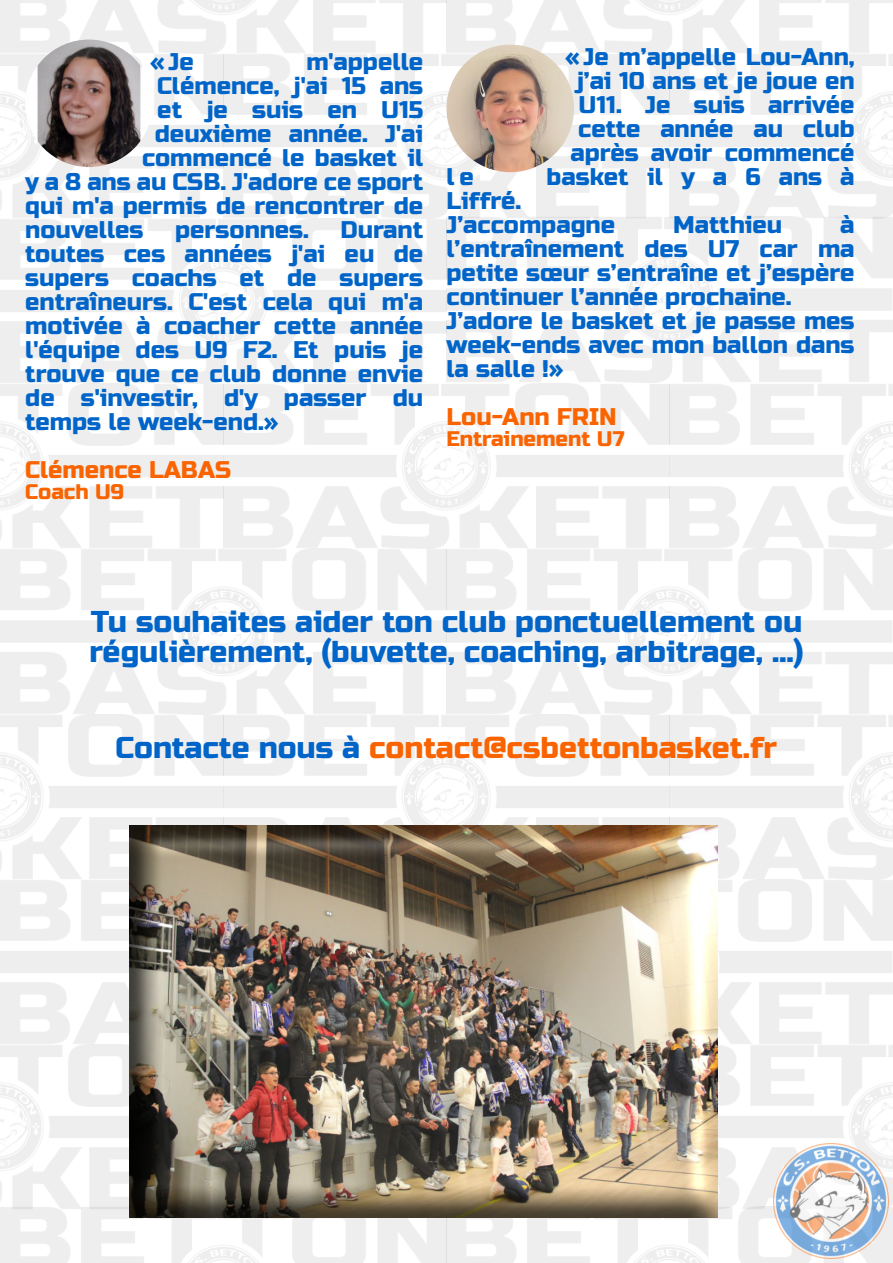
<style>
.page{position:relative;width:893px;height:1263px;background:#fff}
.page>*{position:absolute;margin:0;border:0;box-sizing:border-box;transform-origin:0 0}
.t1{font:30px/30px "Russo One";color:#0064c8}
.t2{font:30px "Russo One";color:#fa6400}
.t3{font:24px/24px "Russo One";color:#0064c8}
.t4{font:24px "Russo One";color:#fa6400}
.t5{font:21px "Russo One";color:#fa6400}
.s1{color:#0064c8}
</style>
<div class="page">
<img style="left:0;top:0;width:893px;height:219px">
<img style="left:0;top:1209px;width:893px;height:54px">
<img style="left:0;top:384px;width:893px;height:825px">
<img style="left:774px;top:1144px;width:115px;height:115px">
<img style="left:25px;top:40px;width:128px;height:127px;border-radius:50%">
<img style="left:446px;top:45px;width:128px;height:127px;border-radius:50%">
<img style="left:129px;top:826px;width:588px;height:392px">
<p class="t3" style="left:150px;top:50px;width:45px">«Je</p>
<p class="t3" style="left:306px;top:50px;width:118px">m'appelle</p>
<p class="t3" style="left:157px;top:74px;width:268px">Clémence, j'ai 15 ans</p>
<p class="t3" style="left:157px;top:98px;width:267px">et je suis en U15</p>
<p class="t3" style="left:155px;top:122px;width:270px">deuxième année. J'ai</p>
<p class="t3" style="left:142px;top:146px;width:283px">commencé le basket il</p>
<p class="t3" style="left:25px;top:170px;width:399px">y a 8 ans au CSB. J'adore ce sport</p>
<p class="t3" style="left:25px;top:194px;width:399px">qui m'a permis de rencontrer de</p>
<p class="t3" style="left:25px;top:218px;width:120px">nouvelles</p>
<p class="t3" style="left:175px;top:218px;width:135px">personnes.</p>
<p class="t3" style="left:25px;top:218px;width:399px;text-align:justify;text-indent:315px">Durant toutes ces années j'ai eu de supers coachs et de supers entraîneurs. C'est cela qui m'a motivée à coacher cette année l'équipe des U9 F2. Et puis je trouve que ce club donne envie de s'investir, d'y passer du temps le week-end.»</p>
<p class="t4" style="left:25px;top:456px;width:207px">Clémence LABAS</p>
<p class="t5" style="left:25px;top:480px;width:100px">Coach U9</p>
<p class="t3" style="left:565px;top:45px;width:291px;text-align:center">«Je m’appelle Lou-Ann, j’ai 10 ans et je joue en<br>U11. Je suis arrivée cette année au club après avoir commencé</p>
<p class="t3" style="left:446px;top:165px;width:29px">le</p>
<p class="t3" style="left:547px;top:165px;width:309px">basket il y a 6 ans à</p>
<p class="t3" style="left:446px;top:189px;width:170px">Liffré.<br>J’accompagne</p>
<p class="t3" style="left:446px;top:213px;width:410px;text-indent:394px">à l’entraînement des U7 car ma petite sœur s’entraîne et j’espère continuer l’année prochaine.<br>J’adore le basket et je passe mes week-ends avec mon ballon dans la salle !»</p>
<p class="t4" style="left:446px;top:403px;width:172px">Lou-Ann FRIN</p>
<p class="t5" style="left:446px;top:427px;width:179px">Entrainement U7</p>
<p class="t3" style="left:673px;top:213px;width:111px">Matthieu</p>
<p class="t1" style="left:89px;top:606px;width:716px">Tu souhaites aider ton club ponctuellement ou régulièrement, (buvette, coaching, arbitrage, …)</p>
<p class="t2" style="left:116px;top:730px;width:663px"><span class="s1">Contacte nous à</span> contact@csbettonbasket.fr</p>
</div>
